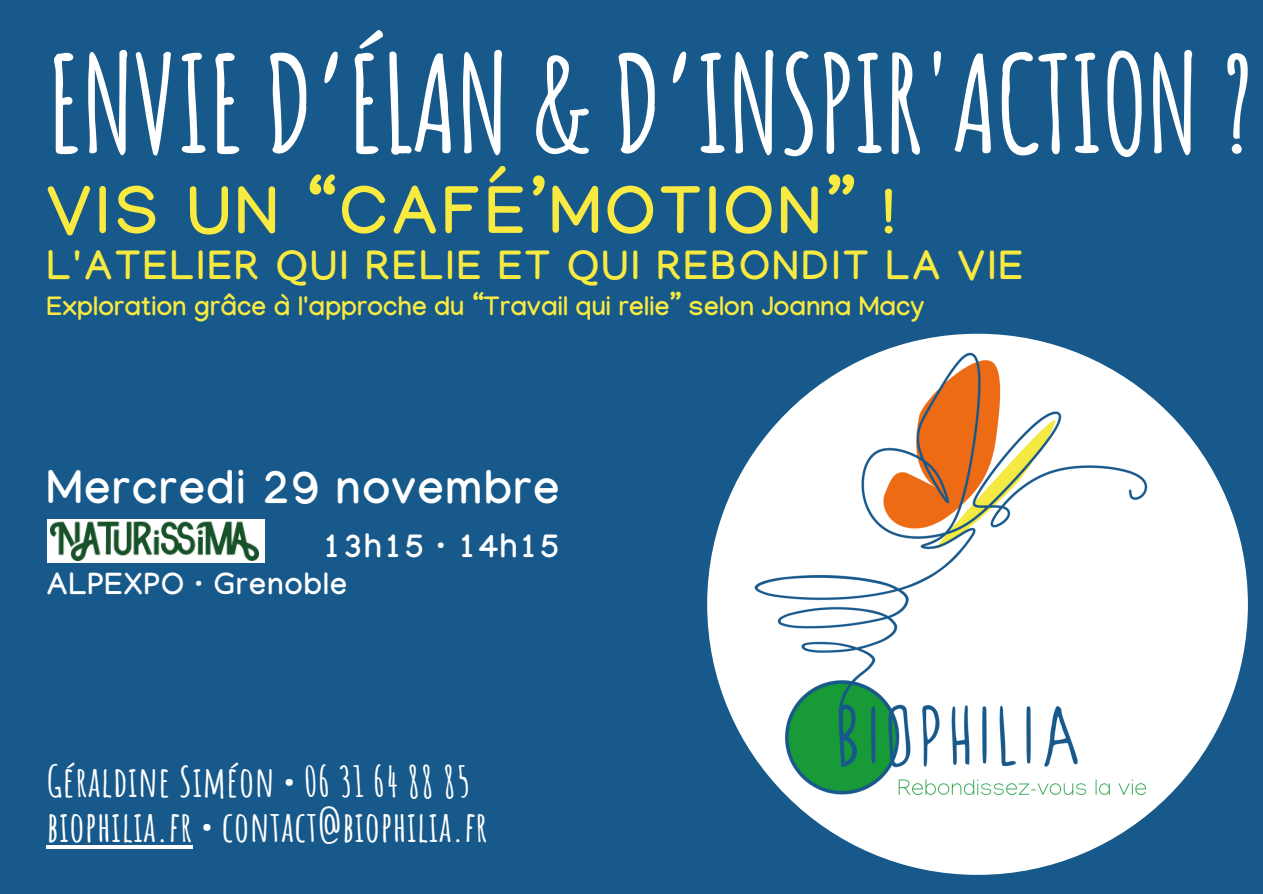
<style>
.page{position:relative;width:1263px;height:894px;background:#fff}
.page>*{position:absolute;margin:0;border:0;box-sizing:border-box;transform-origin:0 0}
.t1{font:700 132.6px "Amatic SC";letter-spacing:-.02em;color:#fff}
.t2{font:700 66.45px "Manjari";letter-spacing:.08em;color:#f8ea41}
.t3{font:700 46.65px "Manjari";letter-spacing:.045em;color:#fff}
.t4{font:700 41.55px "Amatic SC";letter-spacing:.015em;color:#fff}
.t5{font:700 40.65px "Manjari";letter-spacing:.08em;color:#f8ea41}
.t6{font:700 33.3px "Manjari";letter-spacing:.045em;color:#fff}
.t7{font:700 30.3px "Manjari";letter-spacing:.045em;color:#fff}
.t8{font:700 26.4px "Manjari";letter-spacing:.01em;color:#f8ea41}
.s1{font-family:"Noto Sans"}
</style>
<div class="page">
<div style="left:0;top:0;width:1263px;height:893px;background:#17598a"></div>
<div style="left:707px;top:333px;width:541px;height:541px;background:#fff;border-radius:50%"></div>
<img style="left:722px;top:348px;width:458px;height:454px">
<div style="left:47px;top:519px;width:217px;height:43px;background:#fff"></div>
<img style="left:50px;top:521px;width:209px;height:40px">
<svg style="left:47px;top:845px;width:146px;height:3px"></svg>
<p class="t1" style="left:47px;top:18px;width:1209px">ENVIE D’ÉLAN &amp; D’INSPIR'ACTION ?</p>
<p class="t2" style="left:47px;top:184px;width:849px">VIS UN “CAFÉ’MOTION” !</p>
<p class="t5" style="left:47px;top:249px;width:977px">L'ATELIER QUI RELIE ET QUI REBONDIT LA VIE</p>
<p class="t8" style="left:47px;top:295px;width:879px">Exploration grâce à l'approche du “Travail qui relie” selon Joanna Macy</p>
<p class="t3" style="left:47px;top:468px;width:514px">Mercredi 29 novembre</p>
<p class="t6" style="left:322px;top:532px;width:239px">13h15 <span class="s1">⸱</span> 14h15</p>
<p class="t7" style="left:47px;top:572px;width:302px">ALPEXPO <span class="s1">⸱</span> Grenoble</p>
<p class="t4" style="left:47px;top:754px;width:425px">Géraldine Siméon <span class="s1">⸱</span> 06 31 64 88 85</p>
<p class="t4" style="left:47px;top:799px;width:442px">biophilia.fr <span class="s1">⸱</span> contact@biophilia.fr</p>
</div>
